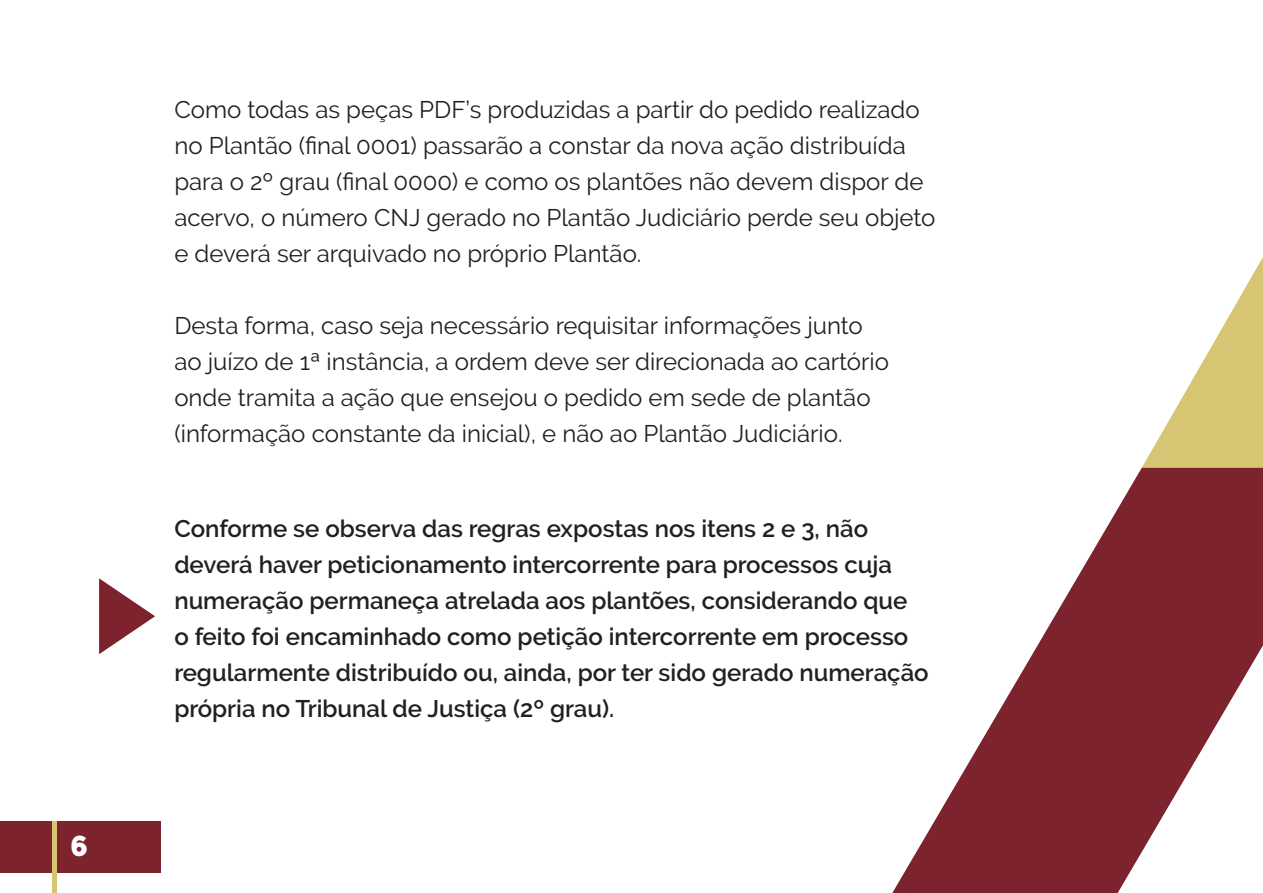
<style>
.page{position:relative;width:1263px;height:893px;background:#fff}
.page>*{position:absolute;margin:0;border:0;box-sizing:border-box;transform-origin:0 0}
.t1{font:900 28.5px "Raleway";color:#fff}
.List_Paragraph{font:24px/36px "Raleway";color:#231f20}
.List_Paragraph-2{font:600 24px/36px "Raleway";color:#231f20}
</style>
<div class="page">
<div style="left:0;top:821px;width:161px;height:51px;background:#7c232e"></div>
<div style="left:52px;top:821px;width:5px;height:72px;background:#d6c573"></div>
<svg style="left:1142px;top:257px;width:121px;height:211px"></svg>
<svg style="left:892px;top:468px;width:371px;height:425px;fill:#7c232e"></svg>
<svg style="left:99px;top:578px;width:56px;height:76px"></svg>
<p class="t1" style="left:71px;top:829px;width:19px">6</p>
<p class="List_Paragraph" style="left:174px;top:92px;width:763px">Como todas as peças PDF s’ produzidas a partir do pedido realizado no Plantão (final 0001) passarão a constar da nova ação distribuída para º2o grau (final 0000 e) como os plantões não devem dispor de acervo o, número CNJ gerado no Plantão Judiciário perde seu objeto e deverá ser arquivado no próprio Plantão.</p>
<p class="List_Paragraph" style="left:174px;top:308px;width:716px">Desta forma, caso seja necessário requisitar informações junto ao juízo de ª1 instância a, ordem deve ser direcionada ao cartório onde tramita a ação que ensejou o pedido em sede de plantão (informação constante da inicial e,) não ao Plantão Judiciário.</p>
<p class="List_Paragraph-2" style="left:174px;top:510px;width:756px">Conforme se observa das regras expostas nos itens e2 3, não deverá haver peticionamento intercorrente para processos cuja numeração permaneça atrelada aos plantões, considerando que<br>o feito foi encaminhado como petição intercorrente em processo regularmente distribuído ou, ainda, por ter sido gerado numeração própria no Tribunal de Justiça º2( grau .(</p>
</div>
